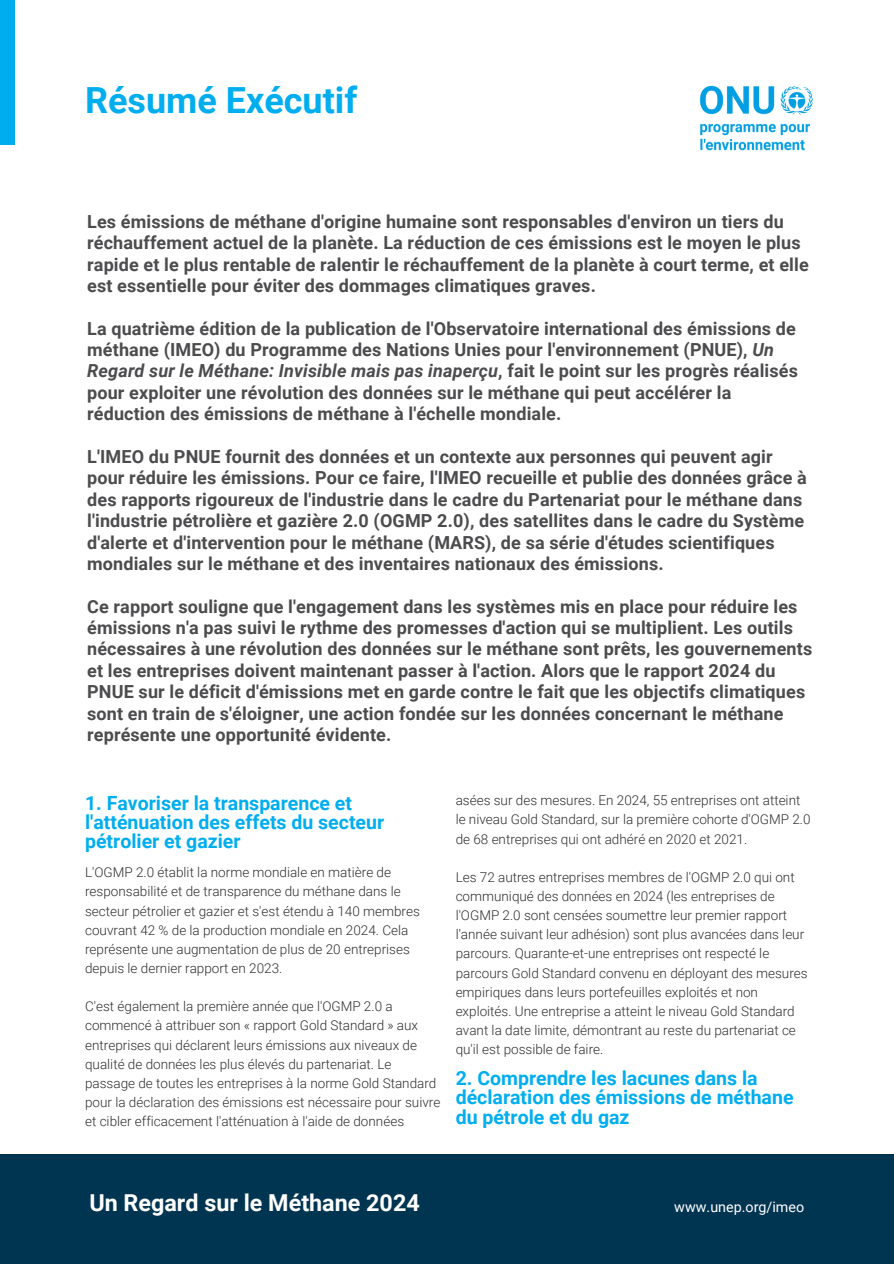
<style>
.page{position:relative;width:894px;height:1264px;background:#fff}
.page>*{position:absolute;margin:0;border:0;box-sizing:border-box;transform-origin:0 0}
.t1{font:700 36px "Roboto";color:#00aeef}
.t2{font:700 23.25px "Roboto";color:#fff}
.t3{font:700 19.5px/19.2px "Roboto";color:#00aeef}
.t4{font:700 18px/21.3px "Roboto";letter-spacing:.005em;color:#4c4c4e}
.t5{font:14.25px "Roboto";color:#fff}
.t6{font:300 13.5px/19.2px "Roboto";color:#312e2f}
.s1{font-style:italic}
</style>
<div class="page">
<div style="left:0;top:0;width:14px;height:144px;background:#00aeef"></div>
<div style="left:0;top:1154px;width:893px;height:109px;background:#003552"></div>
<img style="left:699px;top:85px;width:114px;height:66px">
<h2 class="t1" style="left:85px;top:79px;width:273px">Résumé Exécutif</h2>
<p class="t4" style="left:87px;top:211px;width:722px">Les émissions de méthane d'origine humaine sont responsables d'environ un tiers du réchauffement actuel de la planète. La réduction de ces émissions est le moyen le plus rapide et le plus rentable de ralentir le réchauffement de la planète à court terme, et elle est essentielle pour éviter des dommages climatiques graves.</p>
<p class="t4" style="left:87px;top:318px;width:712px">La quatrième édition de la publication de l'Observatoire international des émissions de méthane (IMEO) du Programme des Nations Unies pour l'environnement (PNUE), <span class="s1">Un Regard sur le Méthane: Invisible mais pas inaperçu</span>, fait le point sur les progrès réalisés pour exploiter une révolution des données sur le méthane qui peut accélérer la réduction des émissions de méthane à l'échelle mondiale.</p>
<p class="t4" style="left:87px;top:446px;width:721px">L'IMEO du PNUE fournit des données et un contexte aux personnes qui peuvent agir pour réduire les émissions. Pour ce faire, l'IMEO recueille et publie des données grâce à des rapports rigoureux de l'industrie dans le cadre du Partenariat pour le méthane dans l'industrie pétrolière et gazière 2.0 (OGMP 2.0), des satellites dans le cadre du Système d'alerte et d'intervention pour le méthane (MARS), de sa série d'études scientifiques mondiales sur le méthane et des inventaires nationaux des émissions.</p>
<h3 class="t4" style="left:87px;top:596px;width:726px">Ce rapport souligne que l'engagement dans les systèmes mis en place pour réduire les émissions n'a pas suivi le rythme des promesses d'action qui se multiplient. Les outils nécessaires à une révolution des données sur le méthane sont prêts, les gouvernements et les entreprises doivent maintenant passer à l'action. Alors que le rapport 2024 du PNUE sur le déficit d'émissions met en garde contre le fait que les objectifs climatiques sont en train de s'éloigner, une action fondée sur les données concernant le méthane représente une opportunité évidente.</h3>
<p class="t3" style="left:85px;top:793px;width:300px">1. Favoriser la transparence et l'atténuation des effets du secteur pétrolier et gazier</p>
<h3 class="t6" style="left:85px;top:863px;width:336px">L'OGMP 2.0 établit la norme mondiale en matière de responsabilité et de transparence du méthane dans le secteur pétrolier et gazier et s'est étendu à 140 membres couvrant 42 % de la production mondiale en 2024. Cela représente une augmentation de plus de 20 entreprises depuis le dernier rapport en 2023.</h3>
<h3 class="t6" style="left:85px;top:997px;width:357px">C'est également la première année que l'OGMP 2.0 a commencé à attribuer son « rapport Gold Standard » aux entreprises qui déclarent leurs émissions aux niveaux de qualité de données les plus élevés du partenariat. Le passage de toutes les entreprises à la norme Gold Standard pour la déclaration des émissions est nécessaire pour suivre et cibler efficacement l'atténuation à l'aide de données</h3>
<h3 class="t6" style="left:455px;top:791px;width:356px">asées sur des mesures. En 2024, 55 entreprises ont atteint le niveau Gold Standard, sur la première cohorte d'OGMP 2.0 de 68 entreprises qui ont adhéré en 2020 et 2021.</h3>
<h3 class="t6" style="left:455px;top:867px;width:353px">Les 72 autres entreprises membres de l'OGMP 2.0 qui ont communiqué des données en 2024 (les entreprises de l'OGMP 2.0 sont censées soumettre leur premier rapport l'année suivant leur adhésion) sont plus avancées dans leur parcours. Quarante-et-une entreprises ont respecté le parcours Gold Standard convenu en déployant des mesures empiriques dans leurs portefeuilles exploités et non exploités. Une entreprise a atteint le niveau Gold Standard avant la date limite, démontrant au reste du partenariat ce qu'il est possible de faire.</h3>
<p class="t3" style="left:455px;top:1069px;width:339px">2. Comprendre les lacunes dans la déclaration des émissions de méthane du pétrole et du gaz</p>
<h1 class="t2" style="left:89px;top:1189px;width:332px">Un Regard sur le Méthane 2024</h1>
<p class="t5" style="left:674px;top:1198px;width:131px">www.unep.org/imeo</p>
</div>
